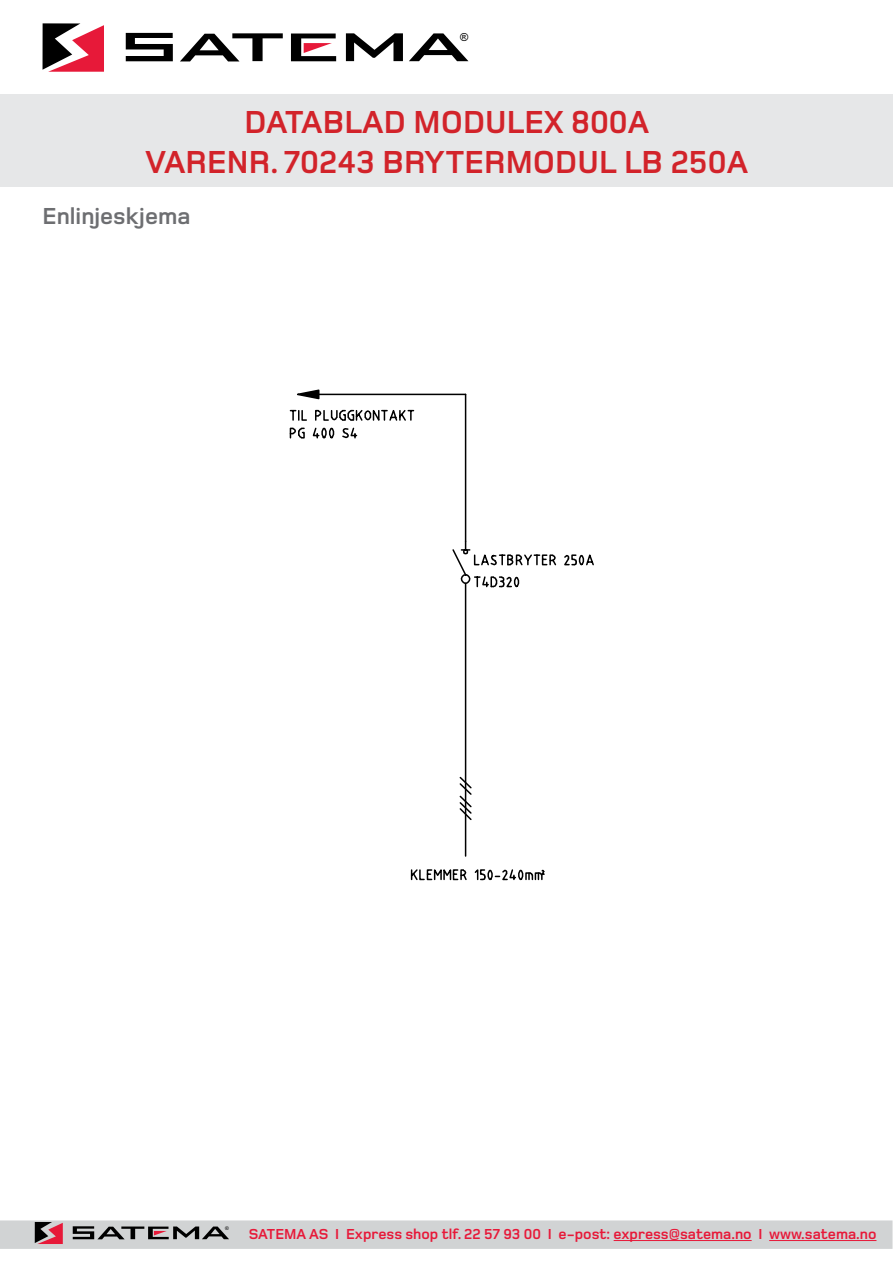
<style>
.page{position:relative;width:893px;height:1263px;background:#fff}
.page>*{position:absolute;margin:0;border:0;box-sizing:border-box;transform-origin:0 0}
.t1{font:700 33px/39.6px "Foundry Monoline";color:#d2232a}
.t2{font:700 24px "Foundry Monoline";color:#6d6e71}
.t3{font:700 15px "Foundry Monoline";color:#e71939}
.t4{font:11.1px "Arial";color:#000}
.t5{font:5.1px "Arial";color:#000}
</style>
<div class="page">
<svg style="left:43px;top:23px;width:61px;height:49px"></svg>
<svg style="left:126px;top:33px;width:47px;height:28px"></svg>
<svg style="left:346px;top:33px;width:57px;height:28px"></svg>
<svg style="left:180px;top:33px;width:103px;height:28px"></svg>
<svg style="left:409px;top:33px;width:59px;height:28px"></svg>
<svg style="left:291px;top:34px;width:45px;height:27px"></svg>
<div style="left:1px;top:1221px;width:891px;height:27px;background:#d1d3d4"></div>
<div style="left:0;top:1220px;width:892px;height:29px;border:2px solid #d1d3d4"></div>
<svg style="left:35px;top:1222px;width:28px;height:22px"></svg>
<svg style="left:73px;top:1226px;width:156px;height:13px"></svg>
<hr style="left:614px;top:1240px;width:138px;height:1px;background:#e71939">
<hr style="left:769px;top:1240px;width:107px;height:1px;background:#e71939">
<svg style="left:546px;top:554px;width:48px;height:12px"></svg>
<svg style="left:410px;top:876px;width:133px;height:5px"></svg>
<svg style="left:410px;top:439px;width:136px;height:437px"></svg>
<svg style="left:289px;top:389px;width:178px;height:50px"></svg>
<div style="left:0;top:94px;width:893px;height:92px;background:#e6e7e8"></div>
<p class="t4" style="left:460px;top:30px;width:10px">®</p>
<h1 class="t1" style="left:244px;top:103px;width:43px">Datablad</h1>
<h1 class="t1" style="left:145px;top:103px;width:601px;text-indent:268px">modulex 800A varenr. 70243 brytermodul lb 250a</h1>
<h2 class="t2" style="left:43px;top:204px;width:149px">Enlinjeskjema</h2>
<p class="t5" style="left:225px;top:1225px;width:5px">®</p>
<p class="t3" style="left:249px;top:1226px;width:629px">SATEMA AS I Express shop tlf. 22 57 93 00 I e-post: express@satema.no I www.satema.no</p>
</div>
